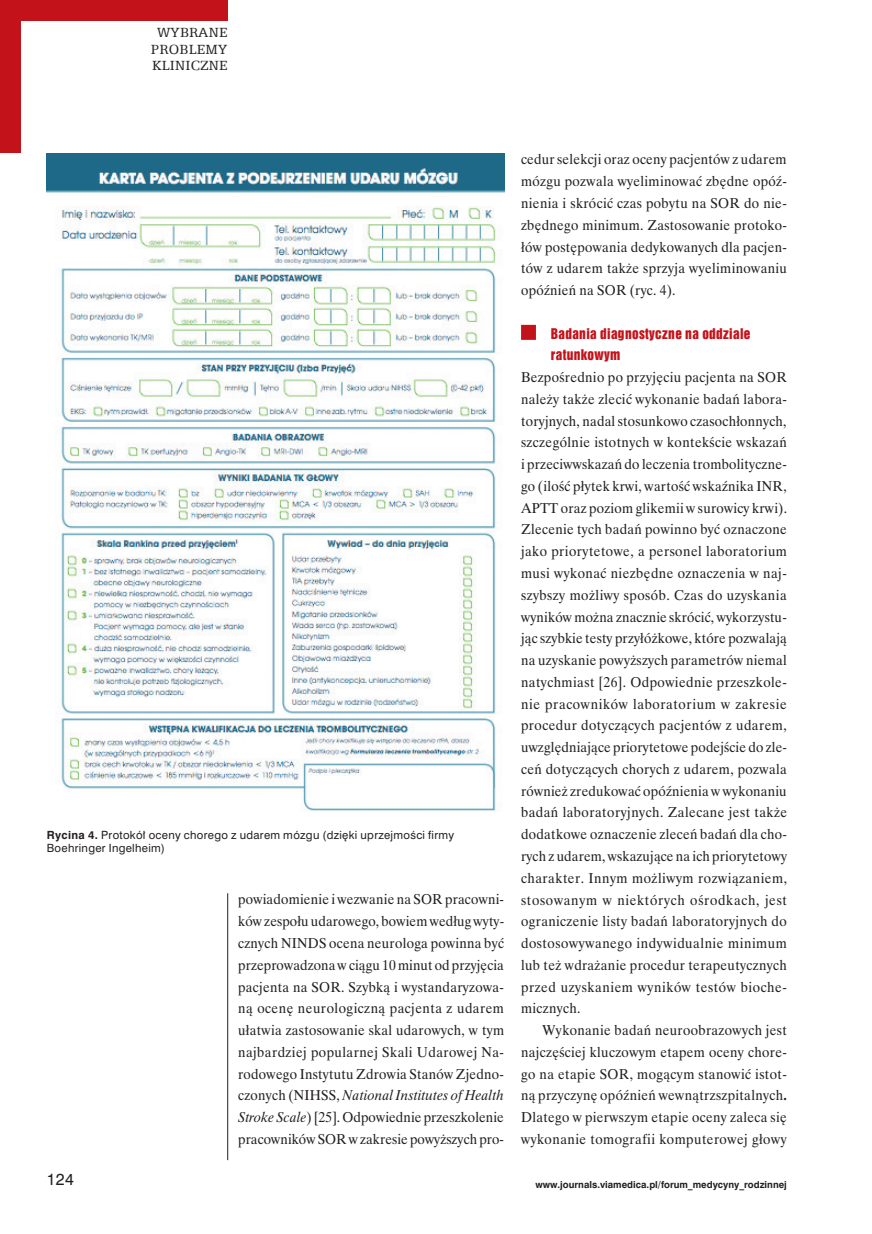
<style>
.page{position:relative;width:872px;height:1234px;background:#fff}
.page>*{position:absolute;margin:0;border:0;box-sizing:border-box;transform-origin:0 0}
.t1{font:15px/16.5px "Egyptian 505 EU";letter-spacing:.015em;color:#231f20;text-align:center}
.t2{font:15px "Swis 721 PL";color:#231f20}
._070_-_Tekst_-_pierw{font:14.25px/21.8px "Time Ibis EE";letter-spacing:.04em;color:#231f20;text-align:justify;scale:.95 1}
._072_-_Tekst_-_nastę{font:14.25px/21.8px "Time Ibis EE";letter-spacing:.025em;color:#231f20;text-align:justify;scale:.95 1}
._082_-_Śródtytuł_2{font:13.5px/21.8px "Swis 921 EU";letter-spacing:.025em;color:#c4121a}
.R_-_Rycina_-_podpis{font:10.5px/12.9px "Swis 721 PL";letter-spacing:.03em;color:#231f20}
.t3{font:700 9px "Swis 721 PL";color:#231f20}
.s1{font-weight:700}
.s2{font-style:italic}
</style>
<div class="page">
<hr style="left:227px;top:153px;width:1px;height:1006px;background:#231f20">
<div style="left:0;top:0;width:227px;height:21px;background:#c4121a"></div>
<div style="left:0;top:0;width:21px;height:153px;background:#c4121a"></div>
<div style="left:222px;top:140px;width:11px;height:753px;background:#fff"></div>
<div style="left:521px;top:325px;width:15px;height:15px;background:#c4121a"></div>
<img style="left:47px;top:153px;width:457px;height:664px">
<p class="t1" style="left:151px;top:24px;width:78px">WYBRANE<br>PROBLEMY<br>KLINICZNE</p>
<p class="R_-_Rycina_-_podpis" style="left:47px;top:828px;width:409px"><span class="s1">Rycina 4.</span> Protokół oceny chorego z udarem mózgu (dzięki uprzejmości firmy<br>Boehringer Ingelheim)</p>
<p class="t2" style="left:47px;top:1169px;width:29px">124</p>
<p class="_072_-_Tekst_-_nastę" style="left:238px;top:888px;width:281px">powiadomienie i wezwanie na SOR pracowni&shy;ków zespołu udarowego, bowiem według wyty&shy;cznych NINDS ocena neurologa powinna być przeprowadzona w ciągu 10 minut od przyjęcia pacjenta na SOR. Szybką i wystandaryzowa&shy;ną ocenę neurologiczną pacjenta z udarem ułatwia zastosowanie skal udarowych, w tym najbardziej popularnej Skali Udarowej Na&shy;rodowego Instytutu Zdrowia Stanów Zjedno&shy;czonych (NIHSS, <span class="s2">National Institutes of Health Stroke Scale</span>) [25]. Odpowiednie przeszkolenie pracowników SOR w zakresie powyższych pro-</p>
<p class="_072_-_Tekst_-_nastę" style="left:521px;top:148px;width:281px">cedur selekcji oraz oceny pacjentów z udarem mózgu pozwala wyeliminować zbędne opóź&shy;nienia i skrócić czas pobytu na SOR do nie&shy;zbędnego minimum. Zastosowanie protoko&shy;łów postępowania dedykowanych dla pacjen&shy;tów z udarem także sprzyja wyeliminowaniu opóźnień na SOR (ryc. 4).</p>
<p class="_082_-_Śródtytuł_2" style="left:551px;top:322px;width:201px">Badania diagnostyczne na oddziale ratunkowym</p>
<p class="_070_-_Tekst_-_pierw" style="left:521px;top:366px;width:281px">Bezpośrednio po przyjęciu pacjenta na SOR należy także zlecić wykonanie badań labora&shy;toryjnych, nadal stosunkowo czasochłonnych, szczególnie istotnych w kontekście wskazań i przeciwwskazań do leczenia trombolityczne&shy;go (ilość płytek krwi, wartość wskaźnika INR, APTT oraz poziom glikemii w surowicy krwi).<br>Zlecenie tych badań powinno być oznaczone jako priorytetowe, a personel laboratorium musi wykonać niezbędne oznaczenia w naj&shy;szybszy możliwy sposób. Czas do uzyskania wyników można znacznie skrócić, wykorzystu&shy;jąc szybkie testy przyłóżkowe, które pozwalają na uzyskanie powyższych parametrów niemal natychmiast [26]. Odpowiednie przeszkole&shy;nie pracowników laboratorium w zakresie procedur dotyczących pacjentów z udarem, uwzględniające priorytetowe podejście do zle&shy;ceń dotyczących chorych z udarem, pozwala również zredukować opóźnienia w wykonaniu badań laboratoryjnych. Zalecane jest także dodatkowe oznaczenie zleceń badań dla cho&shy;rych z udarem, wskazujące na ich priorytetowy charakter. Innym możliwym rozwiązaniem, stosowanym w niektórych ośrodkach, jest ograniczenie listy badań laboratoryjnych do dostosowywanego indywidualnie minimum lub też wdrażanie procedur terapeutycznych przed uzyskaniem wyników testów bioche&shy;micznych.</p>
<p class="_072_-_Tekst_-_nastę" style="left:521px;top:1018px;width:281px;text-indent:21px">Wykonanie badań neuroobrazowych jest najczęściej kluczowym etapem oceny chore&shy;go na etapie SOR, mogącym stanowić istot&shy;ną przyczynę opóźnień wewnątrzszpitalnych<span class="s1">.<br></span>Dlatego w pierwszym etapie oceny zaleca się wykonanie tomografii komputerowej głowy</p>
<p class="t3" style="left:535px;top:1178px;width:253px">www.journals.viamedica.pl/forum_medycyny_rodzinnej</p>
</div>
